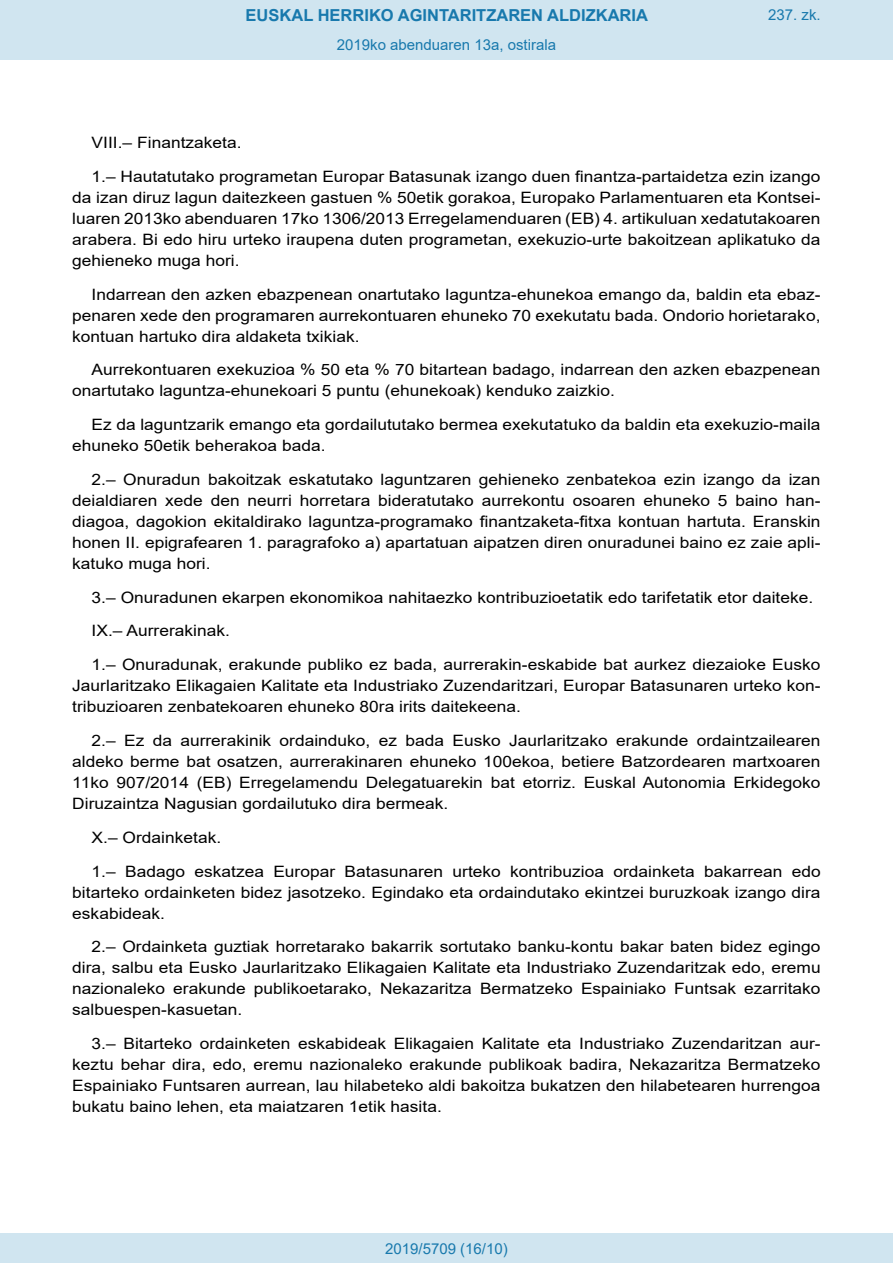
<style>
.page{position:relative;width:893px;height:1263px;background:#fff}
.page>*{position:absolute;margin:0;border:0;box-sizing:border-box;transform-origin:0 0}
.t1{font:700 16.5px "Arial";color:#1879ad}
.BOPVDetalle{font:15.6px/21px "Arial";color:#000;text-align:justify;scale:1.11 1}
.Paginacion_Centro{font:15px "Arial";color:#1879ad}
</style>
<div class="page">
<div style="left:0;top:0;width:893px;height:60px;background:#d0e5f0"></div>
<div style="left:0;top:1233px;width:893px;height:30px;background:#d0e5f0"></div>
<p class="t1" style="left:246px;top:3px;width:404px">EUSKAL HERRIKO AGINTARITZAREN ALDIZKARIA</p>
<p class="Paginacion_Centro" style="left:337px;top:35px;width:221px">2019ko abenduaren 13a, ostirala</p>
<p class="Paginacion_Centro" style="left:768px;top:5px;width:54px">237. zk.</p>
<p class="BOPVDetalle" style="left:92px;top:132px;width:137px">VIII.– Finantzaketa.</p>
<p class="BOPVDetalle" style="left:72px;top:166px;width:676px;text-indent:19px">1.– Hautatutako programetan Europar Batasunak izango duen finantza-partaidetza ezin izango da izan diruz lagun daitezkeen gastuen % 50etik gorakoa, Europako Parlamentuaren eta Kontsei&shy;luaren 2013ko abenduaren 17ko 1306/2013 Erregelamenduaren (EB) 4. artikuluan xedatutakoaren arabera. Bi edo hiru urteko iraupena duten programetan, exekuzio-urte bakoitzean aplikatuko da gehieneko muga hori.</p>
<p class="BOPVDetalle" style="left:72px;top:284px;width:676px;text-indent:19px">Indarrean den azken ebazpenean onartutako laguntza-ehunekoa emango da, baldin eta ebaz&shy;penaren xede den programaren aurrekontuaren ehuneko 70 exekutatu bada. Ondorio horietarako, kontuan hartuko dira aldaketa txikiak.</p>
<p class="BOPVDetalle" style="left:72px;top:359px;width:676px;text-indent:19px">Aurrekontuaren exekuzioa % 50 eta % 70 bitartean badago, indarrean den azken ebazpenean onartutako laguntza-ehunekoari 5 puntu (ehunekoak) kenduko zaizkio.</p>
<p class="BOPVDetalle" style="left:72px;top:414px;width:676px;text-indent:19px">Ez da laguntzarik emango eta gordailututako bermea exekutatuko da baldin eta exekuzio-maila ehuneko 50etik beherakoa bada.</p>
<p class="BOPVDetalle" style="left:72px;top:469px;width:676px;text-indent:19px">2.– Onuradun bakoitzak eskatutako laguntzaren gehieneko zenbatekoa ezin izango da izan deialdiaren xede den neurri horretara bideratutako aurrekontu osoaren ehuneko 5 baino han&shy;diagoa, dagokion ekitaldirako laguntza-programako finantzaketa-fitxa kontuan hartuta. Eranskin honen II. epigrafearen 1. paragrafoko a) apartatuan aipatzen diren onuradunei baino ez zaie apli&shy;katuko muga hori.</p>
<p class="BOPVDetalle" style="left:92px;top:587px;width:652px">3.– Onuradunen ekarpen ekonomikoa nahitaezko kontribuzioetatik edo tarifetatik etor daiteke.</p>
<p class="BOPVDetalle" style="left:92px;top:620px;width:126px">IX.– Aurrerakinak.</p>
<p class="BOPVDetalle" style="left:72px;top:654px;width:676px;text-indent:19px">1.– Onuradunak, erakunde publiko ez bada, aurrerakin-eskabide bat aurkez diezaioke Eusko Jaurlaritzako Elikagaien Kalitate eta Industriako Zuzendaritzari, Europar Batasunaren urteko kon&shy;tribuzioaren zenbatekoaren ehuneko 80ra irits daitekeena.</p>
<p class="BOPVDetalle" style="left:72px;top:730px;width:676px;text-indent:19px">2.– Ez da aurrerakinik ordainduko, ez bada Eusko Jaurlaritzako erakunde ordaintzailearen aldeko berme bat osatzen, aurrerakinaren ehuneko 100ekoa, betiere Batzordearen martxoaren 11ko 907/2014 (EB) Erregelamendu Delegatuarekin bat etorriz. Euskal Autonomia Erkidegoko Diruzaintza Nagusian gordailutuko dira bermeak.</p>
<p class="BOPVDetalle" style="left:92px;top:827px;width:118px">X.– Ordainketak.</p>
<p class="BOPVDetalle" style="left:72px;top:860px;width:676px;text-indent:19px">1.– Badago eskatzea Europar Batasunaren urteko kontribuzioa ordainketa bakarrean edo bitarteko ordainketen bidez jasotzeko. Egindako eta ordaindutako ekintzei buruzkoak izango dira eskabideak.</p>
<p class="BOPVDetalle" style="left:72px;top:936px;width:676px;text-indent:19px">2.– Ordainketa guztiak horretarako bakarrik sortutako banku-kontu bakar baten bidez egingo dira, salbu eta Eusko Jaurlaritzako Elikagaien Kalitate eta Industriako Zuzendaritzak edo, eremu nazionaleko erakunde publikoetarako, Nekazaritza Bermatzeko Espainiako Funtsak ezarritako salbuespen-kasuetan.</p>
<p class="BOPVDetalle" style="left:72px;top:1033px;width:676px;text-indent:19px">3.– Bitarteko ordainketen eskabideak Elikagaien Kalitate eta Industriako Zuzendaritzan aur&shy;keztu behar dira, edo, eremu nazionaleko erakunde publikoak badira, Nekazaritza Bermatzeko Espainiako Funtsaren aurrean, lau hilabeteko aldi bakoitza bukatzen den hilabetearen hurrengoa bukatu baino lehen, eta maiatzaren 1etik hasita.</p>
<p class="Paginacion_Centro" style="left:385px;top:1238px;width:124px">2019/5709 (16/10)</p>
</div>
